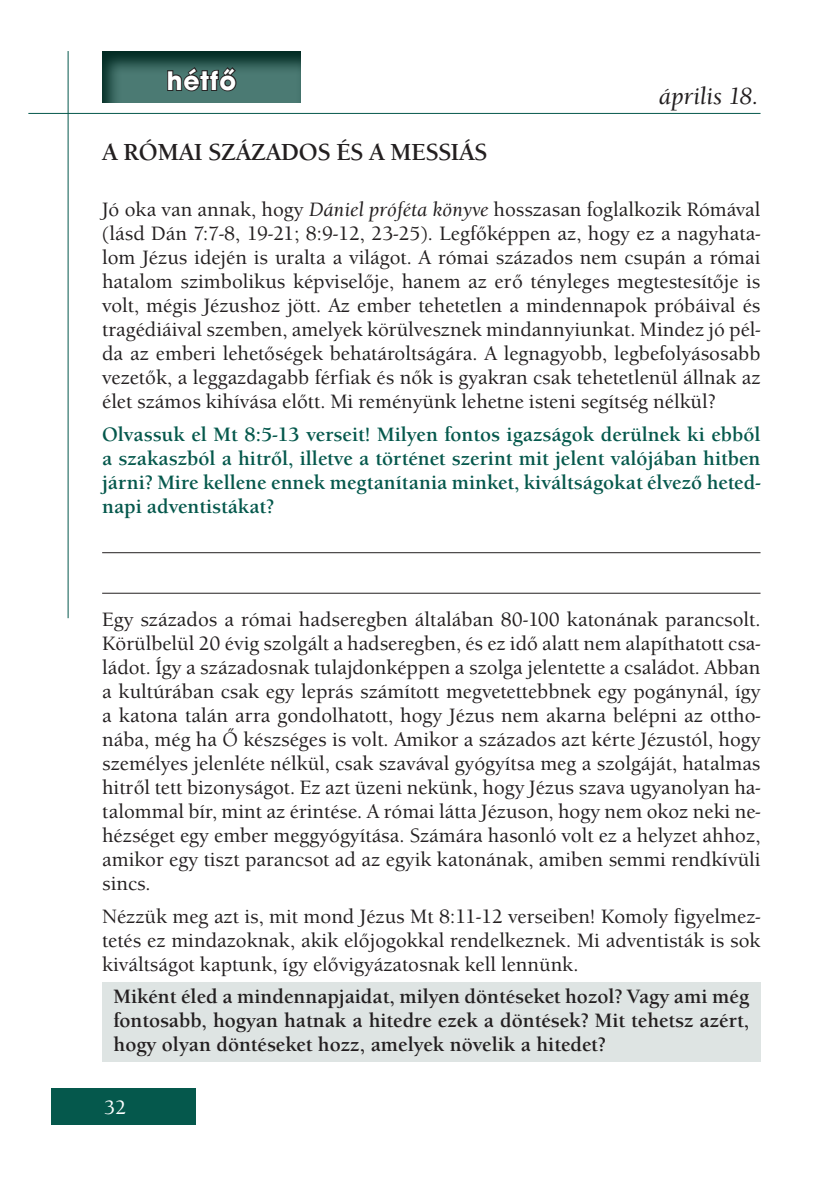
<style>
.page{position:relative;width:840px;height:1191px;background:#fff}
.page>*{position:absolute;margin:0;border:0;box-sizing:border-box;transform-origin:0 0}
.t1{font:700 28px "Avant Gar Got Itc TEE";letter-spacing:.04em;color:#fff}
.t2{font:700 24px "Berkeley Old Sty Itc TEE";color:#231f20}
.t3{font:italic 500 24px "Berkeley Old Sty Itc TEE";color:#231f20}
.t4{font:500 20px/24px "Berkeley Old Sty Itc TEE";color:#231f20;text-align:justify}
.t5{font:700 20px/24px "Berkeley Old Sty Itc TEE";color:#05584c;text-align:justify}
.t6{font:700 20px/24px "Berkeley Old Sty Itc TEE";color:#231f20;text-align:justify}
.t7{font:500 20px "Berkeley Old Sty Itc TEE";color:#fff}
.s1{font-style:italic}
</style>
<div class="page">
<div style="left:51px;top:1089px;width:145px;height:36px;background:#05584c"></div>
<hr style="left:28px;top:113px;width:732px;height:1px;background:#05584c">
<hr style="left:68px;top:51px;width:1px;height:567px;background:#05584c">
<div style="left:102px;top:982px;width:658px;height:80px;background:#dee4e3"></div>
<svg style="left:102px;top:51px;width:199px;height:52px;background:#34615a"></svg>
<svg style="left:166px;top:66px;width:72px;height:27px;background:#38524e"></svg>
<hr style="left:102px;top:552px;width:658px;height:1px;background:#231f20">
<hr style="left:102px;top:593px;width:658px;height:1px;background:#231f20">
<h1 class="t1" style="left:167px;top:63px;width:71px">hétfő</h1>
<p class="t2" style="left:102px;top:138px;width:72px">A római</p>
<p class="t2" style="left:208px;top:138px;width:17px">százados</p>
<p class="t2" style="left:336px;top:138px;width:89px">és a Messiás</p>
<p class="t3" style="left:658px;top:82px;width:101px">április 18.</p>
<p class="t4" style="left:102px;top:197px;width:659px">Jó oka van annak, hogy <span class="s1">Dániel próféta könyve</span> hosszasan foglalkozik Rómával (lásd Dán 7:7-8, 19-21; 8:9-12, 23-25). Legfőképpen az, hogy ez a nagyhata&shy;lom Jézus idején is uralta a világot. A római százados nem csupán a római hatalom szimbolikus képviselője, hanem az erő tényleges megtestesítője is volt, mégis Jézushoz jött. Az ember tehetetlen a mindennapok próbáival és tragédiáival szemben, amelyek körülvesznek mindannyiunkat. Mindez jó pél&shy;da az emberi lehetőségek behatároltságára. A legnagyobb, legbefolyásosabb vezetők, a leggazdagabb férfiak és nők is gyakran csak tehetetlenül állnak az élet számos kihívása előtt. Mi reményünk lehetne isteni segítség nélkül?</p>
<p class="t5" style="left:102px;top:422px;width:659px">Olvassuk el Mt 8:5-13 verseit! Milyen fontos igazságok derülnek ki ebből a szakaszból a hitről, illetve a történet szerint mit jelent valójában hitben járni? Mire kellene ennek megtanítania minket, kiváltságokat élvező heted&shy;napi adventistákat?</p>
<p class="t4" style="left:102px;top:608px;width:659px">Egy százados a római hadseregben általában 80-100 katonának parancsolt.<br>Körülbelül 20 évig szolgált a hadseregben, és ez idő alatt nem alapíthatott csa&shy;ládot. Így a századosnak tulajdonképpen a szolga jelentette a családot. Abban a kultúrában csak egy leprás számított megvetettebbnek egy pogánynál, így a katona talán arra gondolhatott, hogy Jézus nem akarna belépni az ottho&shy;nába, még ha Ő készséges is volt. Amikor a százados azt kérte Jézustól, hogy személyes jelenléte nélkül, csak szavával gyógyítsa meg a szolgáját, hatalmas hitről tett bizonyságot. Ez azt üzeni nekünk, hogy Jézus szava ugyanolyan ha&shy;talommal bír, mint az érintése. A római látta Jézuson, hogy nem okoz neki ne&shy;hézséget egy ember meggyógyítása. Számára hasonló volt ez a helyzet ahhoz, amikor egy tiszt parancsot ad az egyik katonának, amiben semmi rendkívüli sincs.</p>
<p class="t4" style="left:102px;top:904px;width:659px">Nézzük meg azt is, mit mond Jézus Mt 8:11-12 verseiben! Komoly figyelmez&shy;tetés ez mindazoknak, akik előjogokkal rendelkeznek. Mi adventisták is sok kiváltságot kaptunk, így elővigyázatosnak kell lennünk.</p>
<p class="t6" style="left:113px;top:985px;width:636px">Miként éled a mindennapjaidat, milyen döntéseket hozol? Vagy ami még fontosabb, hogyan hatnak a hitedre ezek a döntések? Mit tehetsz azért, hogy olyan döntéseket hozz, amelyek növelik a hitedet?</p>
<p class="t7" style="left:104px;top:1096px;width:24px">32</p>
</div>
